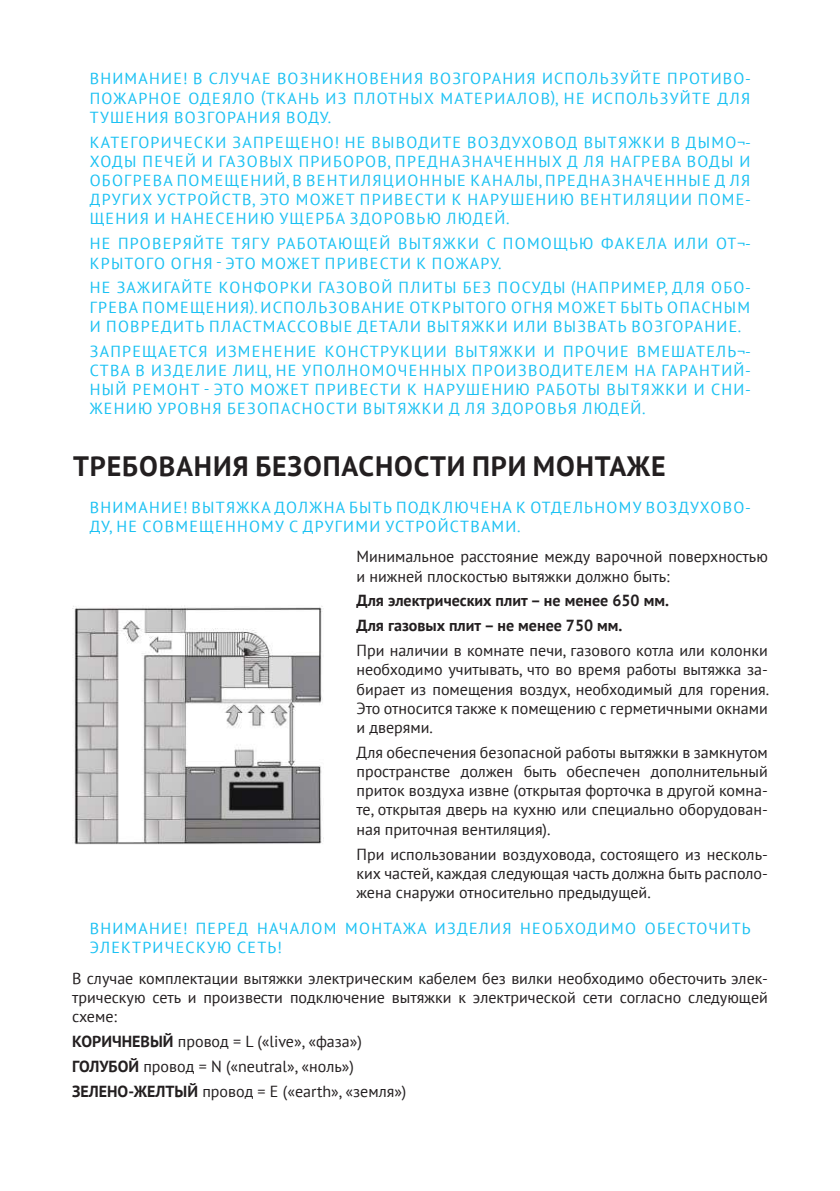
<style>
.page{position:relative;width:840px;height:1191px;background:#fff}
.page>*{position:absolute;margin:0;border:0;box-sizing:border-box;transform-origin:0 0}
.t1{font:700 28px "PT Sans";letter-spacing:.03em;color:#231f20}
.t2{font:16px/19.2px "PT Sans";letter-spacing:.08em;color:#1ac1f3;text-align:justify}
.t3{font:16px/19.2px "PT Sans";color:#231f20;text-align:justify}
.t4{font:700 16px/24.8px "PT Sans";color:#231f20}
.s1{font-weight:700}
</style>
<div class="page">
<img style="left:72px;top:606px;width:251px;height:239px">
<p class="t2" style="left:90px;top:69px;width:662px">ВНИМАНИЕ! В СЛУЧАЕ ВОЗНИКНОВЕНИЯ ВОЗГОРАНИЯ ИСПОЛЬЗУЙТЕ ПРОТИВО-ПОЖАРНОЕ ОДЕЯЛО (ТКАНЬ ИЗ ПЛОТНЫХ МАТЕРИАЛОВ), НЕ ИСПОЛЬЗУЙТЕ ДЛЯ ТУШЕНИЯ ВОЗГОРАНИЯ ВОДУ.</p>
<p class="t2" style="left:90px;top:132px;width:662px">КАТЕГОРИЧЕСКИ ЗАПРЕЩЕНО! НЕ ВЫВОДИТЕ ВОЗДУХОВОД ВЫТЯЖКИ В ДЫМО¬- ХОДЫ ПЕЧЕЙ И ГАЗОВЫХ ПРИБОРОВ, ПРЕДНАЗНАЧЕННЫХ Д ЛЯ НАГРЕВА ВОДЫ И ОБОГРЕВА ПОМЕЩЕНИЙ, В ВЕНТИЛЯЦИОННЫЕ КАНАЛЫ, ПРЕДНАЗНАЧЕННЫЕ Д ЛЯ ДРУГИХ УСТРОЙСТВ, ЭТО МОЖЕТ ПРИВЕСТИ К НАРУШЕНИЮ ВЕНТИЛЯЦИИ ПОМЕ-ЩЕНИЯ И НАНЕСЕНИЮ УЩЕРБА ЗДОРОВЬЮ ЛЮДЕЙ.</p>
<p class="t2" style="left:90px;top:234px;width:662px">НЕ ПРОВЕРЯЙТЕ ТЯГУ РАБОТАЮЩЕЙ ВЫТЯЖКИ С ПОМОЩЬЮ ФАКЕЛА ИЛИ ОТ¬-<br>КРЫТОГО ОГНЯ - ЭТО МОЖЕТ ПРИВЕСТИ К ПОЖАРУ.</p>
<p class="t2" style="left:90px;top:278px;width:662px">НЕ ЗАЖИГАЙТЕ КОНФОРКИ ГАЗОВОЙ ПЛИТЫ БЕЗ ПОСУДЫ (НАПРИМЕР, ДЛЯ ОБО-ГРЕВА ПОМЕЩЕНИЯ). ИСПОЛЬЗОВАНИЕ ОТКРЫТОГО ОГНЯ МОЖЕТ БЫТЬ ОПАСНЫМ И ПОВРЕДИТЬ ПЛАСТМАССОВЫЕ ДЕТАЛИ ВЫТЯЖКИ ИЛИ ВЫЗВАТЬ ВОЗГОРАНИЕ.</p>
<p class="t2" style="left:90px;top:341px;width:662px">ЗАПРЕЩАЕТСЯ ИЗМЕНЕНИЕ КОНСТРУКЦИИ ВЫТЯЖКИ И ПРОЧИЕ ВМЕШАТЕЛЬ¬- СТВА В ИЗДЕЛИЕ ЛИЦ, НЕ УПОЛНОМОЧЕННЫХ ПРОИЗВОДИТЕЛЕМ НА ГАРАНТИЙ-НЫЙ РЕМОНТ - ЭТО МОЖЕТ ПРИВЕСТИ К НАРУШЕНИЮ РАБОТЫ ВЫТЯЖКИ И СНИ-ЖЕНИЮ УРОВНЯ БЕЗОПАСНОСТИ ВЫТЯЖКИ Д ЛЯ ЗДОРОВЬЯ ЛЮДЕЙ.</p>
<h1 class="t1" style="left:73px;top:448px;width:593px">ТРЕБОВАНИЯ БЕЗОПАСНОСТИ ПРИ МОНТАЖЕ</h1>
<p class="t2" style="left:90px;top:497px;width:662px">ВНИМАНИЕ! ВЫТЯЖКА ДОЛЖНА БЫТЬ ПОДКЛЮЧЕНА К ОТДЕЛЬНОМУ ВОЗДУХОВО-<br>ДУ, НЕ СОВМЕЩЕННОМУ С ДРУГИМИ УСТРОЙСТВАМИ.</p>
<p class="t3" style="left:356px;top:547px;width:413px">Минимальное расстояние между варочной поверхностью и нижней плоскостью вытяжки должно быть:</p>
<p class="t4" style="left:356px;top:588px;width:314px">Для электрических плит – не менее 650 мм.<br>Для газовых плит – не менее 750 мм.</p>
<p class="t3" style="left:356px;top:640px;width:414px">При наличии в комнате печи, газового котла или колонки необходимо учитывать, что во время работы вытяжка за&shy;бирает из помещения воздух, необходимый для горения.<br>Это относится также к помещению с герметичными окнами и дверями.</p>
<p class="t3" style="left:356px;top:742px;width:413px">Для обеспечения безопасной работы вытяжки в замкнутом пространстве должен быть обеспечен дополнительный приток воздуха извне (открытая форточка в другой комна&shy;те, открытая дверь на кухню или специально оборудован&shy;ная приточная вентиляция).</p>
<p class="t3" style="left:356px;top:844px;width:413px">При использовании воздуховода, состоящего из несколь&shy;ких частей, каждая следующая часть должна быть располо&shy;жена снаружи относительно предыдущей.</p>
<p class="t2" style="left:90px;top:918px;width:662px">ВНИМАНИЕ! ПЕРЕД НАЧАЛОМ МОНТАЖА ИЗДЕЛИЯ НЕОБХОДИМО ОБЕСТОЧИТЬ<br>ЭЛЕКТРИЧЕСКУЮ СЕТЬ!</p>
<p class="t3" style="left:72px;top:968px;width:697px">В случае комплектации вытяжки электрическим кабелем без вилки необходимо обесточить элек&shy;трическую сеть и произвести подключение вытяжки к электрической сети согласно следующей схеме:</p>
<p class="t3" style="left:72px;top:1028px;width:336px;line-height:24.8px;text-align:left"><span class="s1">КОРИЧНЕВЫЙ</span> провод = L («live», «фаза»)<br><span class="s1">ГОЛУБОЙ</span> провод = N («neutral», «ноль»)<br><span class="s1">ЗЕЛЕНО-ЖЕЛТЫЙ</span> провод = Е («earth», «земля»)</p>
</div>
